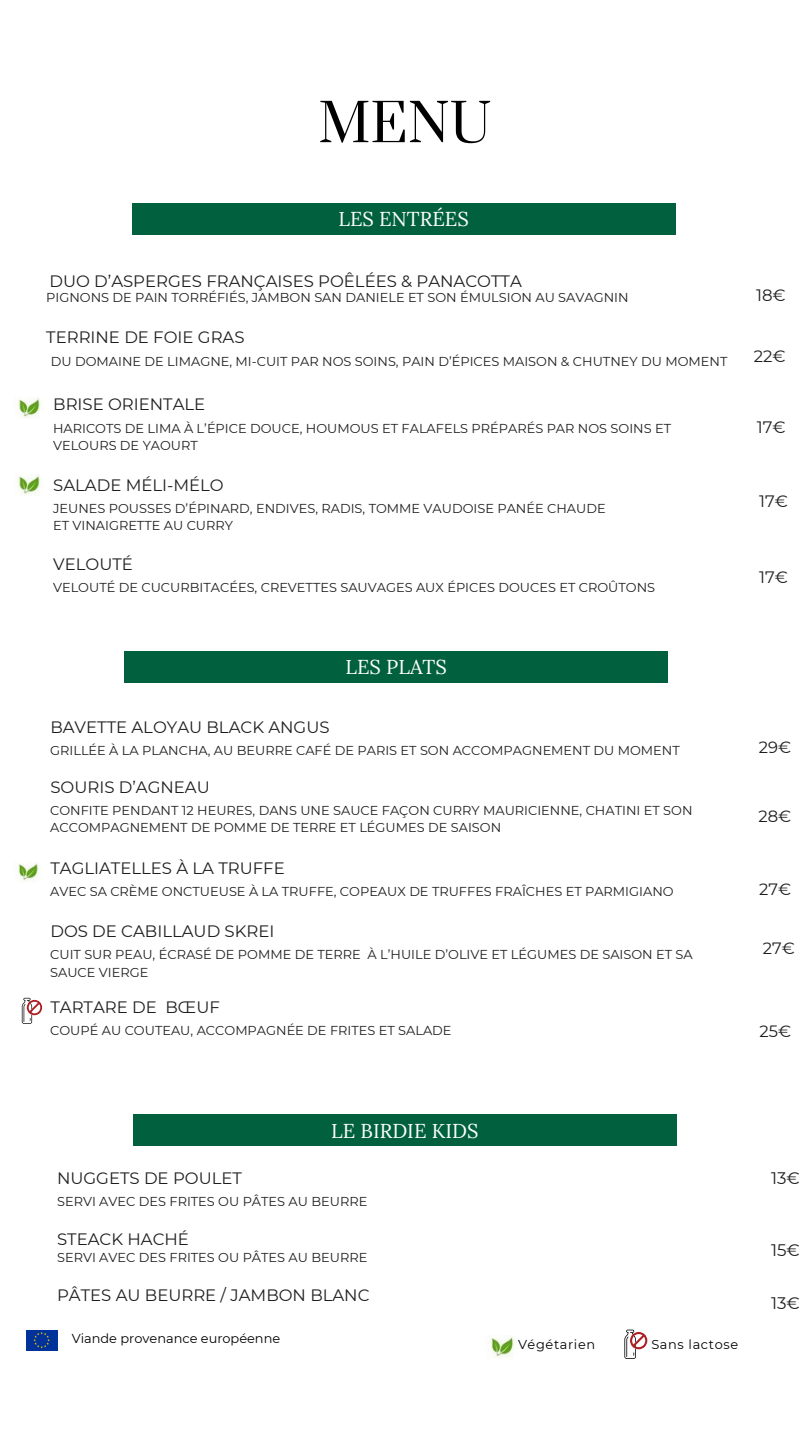
<style>
.page{position:relative;width:810px;height:1440px;background:#fff}
.page>*{position:absolute;margin:0;border:0;box-sizing:border-box;transform-origin:0 0}
.t1{font:51.6px "Prata";color:#000}
.t2{font:20.1px "Lora";color:#fff}
.t3{font:16.7px "Montserrat";color:#1e1e1e}
.t4{font:16.5px "Montserrat";color:#1e1e1e}
.t5{font:16.4px "Montserrat";color:#1e1e1e}
.t6{font:12.9px/17.2px "Montserrat";color:#1e1e1e}
.t7{font:12.9px "Montserrat";color:#000}
.t8{font:12.9px "Montserrat";letter-spacing:.05em;color:#000}
</style>
<div class="page">
<svg style="left:22px;top:998px;width:20px;height:26px"></svg>
<img style="left:17px;top:862px;width:22px;height:19px">
<div style="left:132px;top:203px;width:543px;height:31px;background:#01613f"></div>
<img style="left:18px;top:474px;width:23px;height:21px">
<img style="left:18px;top:398px;width:23px;height:20px">
<div style="left:26px;top:1330px;width:31px;height:21px;background:#039"></div>
<svg style="left:34px;top:1332px;width:16px;height:16px"></svg>
<img style="left:490px;top:1335px;width:25px;height:23px">
<svg style="left:624px;top:1330px;width:23px;height:29px"></svg>
<div style="left:125px;top:651px;width:543px;height:32px;background:#01613f"></div>
<div style="left:133px;top:1115px;width:544px;height:31px;background:#01613f"></div>
<h3 class="t1" style="left:318px;top:91px;width:175px">MENU</h3>
<h3 class="t2" style="left:338px;top:206px;width:132px">LES ENTRÉES</h3>
<h4 class="t4" style="left:49px;top:271px;width:474px">DUO D’ASPERGES FRANÇAISES POÊLÉES &amp; PANACOTTA</h4>
<h3 class="t6" style="left:46px;top:289px;width:584px">PIGNONS DE PAIN TORRÉFIÉS, JAMBON SAN DANIELE ET SON ÉMULSION AU SAVAGNIN</h3>
<p class="t4" style="left:756px;top:285px;width:31px">18€</p>
<h4 class="t4" style="left:46px;top:327px;width:200px">TERRINE DE FOIE GRAS</h4>
<h3 class="t6" style="left:51px;top:352px;width:678px">DU DOMAINE DE LIMAGNE, MI-CUIT PAR NOS SOINS, PAIN D’ÉPICES MAISON &amp; CHUTNEY DU MOMENT</h3>
<h3 class="t4" style="left:754px;top:346px;width:33px">22€</h3>
<h3 class="t4" style="left:53px;top:395px;width:154px">BRISE ORIENTALE</h3>
<h4 class="t6" style="left:53px;top:419px;width:620px">HARICOTS DE LIMA À L’ÉPICE DOUCE, HOUMOUS ET FALAFELS PRÉPARÉS PAR NOS SOINS ET<br>VELOURS DE YAOURT</h4>
<h3 class="t4" style="left:757px;top:417px;width:30px">17€</h3>
<p class="t4" style="left:53px;top:475px;width:172px">SALADE MÉLI-MÉLO</p>
<h2 class="t6" style="left:53px;top:499px;width:554px">JEUNES POUSSES D’ÉPINARD, ENDIVES, RADIS, TOMME VAUDOISE PANÉE CHAUDE<br>ET VINAIGRETTE AU CURRY</h2>
<h4 class="t4" style="left:53px;top:554px;width:81px">VELOUTÉ</h4>
<h3 class="t6" style="left:53px;top:578px;width:604px">VELOUTÉ DE CUCURBITACÉES, CREVETTES SAUVAGES AUX ÉPICES DOUCES ET CROÛTONS</h3>
<h4 class="t2" style="left:346px;top:654px;width:103px">LES PLATS</h4>
<p class="t2" style="left:366px;top:660px;width:103px">LES PLATS</p>
<h2 class="t4" style="left:759px;top:491px;width:30px">17€</h2>
<h3 class="t4" style="left:759px;top:567px;width:30px">17€</h3>
<h3 class="t4" style="left:50px;top:717px;width:281px">BAVETTE ALOYAU BLACK ANGUS</h3>
<h3 class="t6" style="left:50px;top:742px;width:631px">GRILLÉE À LA PLANCHA, AU BEURRE CAFÉ DE PARIS ET SON ACCOMPAGNEMENT DU MOMENT</h3>
<h4 class="t5" style="left:759px;top:737px;width:34px">29€</h4>
<h3 class="t4" style="left:50px;top:777px;width:161px">SOURIS D’AGNEAU</h3>
<h4 class="t6" style="left:50px;top:801px;width:644px">CONFITE PENDANT 12 HEURES, DANS UNE SAUCE FAÇON CURRY MAURICIENNE, CHATINI ET SON<br>ACCOMPAGNEMENT DE POMME DE TERRE ET LÉGUMES DE SAISON</h4>
<h3 class="t5" style="left:758px;top:807px;width:34px">28€</h3>
<h3 class="t4" style="left:50px;top:858px;width:236px">TAGLIATELLES À LA TRUFFE</h3>
<h3 class="t6" style="left:50px;top:883px;width:625px">AVEC SA CRÈME ONCTUEUSE À LA TRUFFE, COPEAUX DE TRUFFES FRAÎCHES ET PARMIGIANO</h3>
<h4 class="t5" style="left:759px;top:879px;width:34px">27€</h4>
<h3 class="t4" style="left:50px;top:921px;width:226px">DOS DE CABILLAUD SKREI</h3>
<h4 class="t6" style="left:50px;top:946px;width:644px">CUIT SUR PEAU, ÉCRASÉ DE POMME DE TERRE À L’HUILE D’OLIVE ET LÉGUMES DE SAISON ET SA<br>SAUCE VIERGE</h4>
<h3 class="t5" style="left:763px;top:938px;width:34px">27€</h3>
<p class="t4" style="left:50px;top:997px;width:171px">TARTARE DE BŒUF</p>
<p class="t6" style="left:50px;top:1022px;width:403px">COUPÉ AU COUTEAU, ACCOMPAGNÉE DE FRITES ET SALADE</p>
<h2 class="t5" style="left:760px;top:1021px;width:33px">25€</h2>
<h3 class="t2" style="left:331px;top:1118px;width:149px">LE BIRDIE KIDS</h3>
<h3 class="t4" style="left:57px;top:1168px;width:186px">NUGGETS DE POULET</h3>
<h4 class="t3" style="left:771px;top:1168px;width:30px">13€</h4>
<h3 class="t6" style="left:57px;top:1193px;width:312px">SERVI AVEC DES FRITES OU PÂTES AU BEURRE</h3>
<h2 class="t4" style="left:57px;top:1229px;width:133px">STEACK HACHÉ</h2>
<h4 class="t6" style="left:57px;top:1249px;width:312px">SERVI AVEC DES FRITES OU PÂTES AU BEURRE</h4>
<h3 class="t3" style="left:771px;top:1240px;width:30px">15€</h3>
<h3 class="t4" style="left:57px;top:1285px;width:314px">PÂTES AU BEURRE / JAMBON BLANC</h3>
<h3 class="t3" style="left:771px;top:1293px;width:30px">13€</h3>
<h3 class="t7" style="left:72px;top:1330px;width:210px">Viande provenance européenne</h3>
<h2 class="t8" style="left:518px;top:1336px;width:79px">Végétarien</h2>
<h4 class="t8" style="left:651px;top:1336px;width:88px">Sans lactose</h4>
</div>
